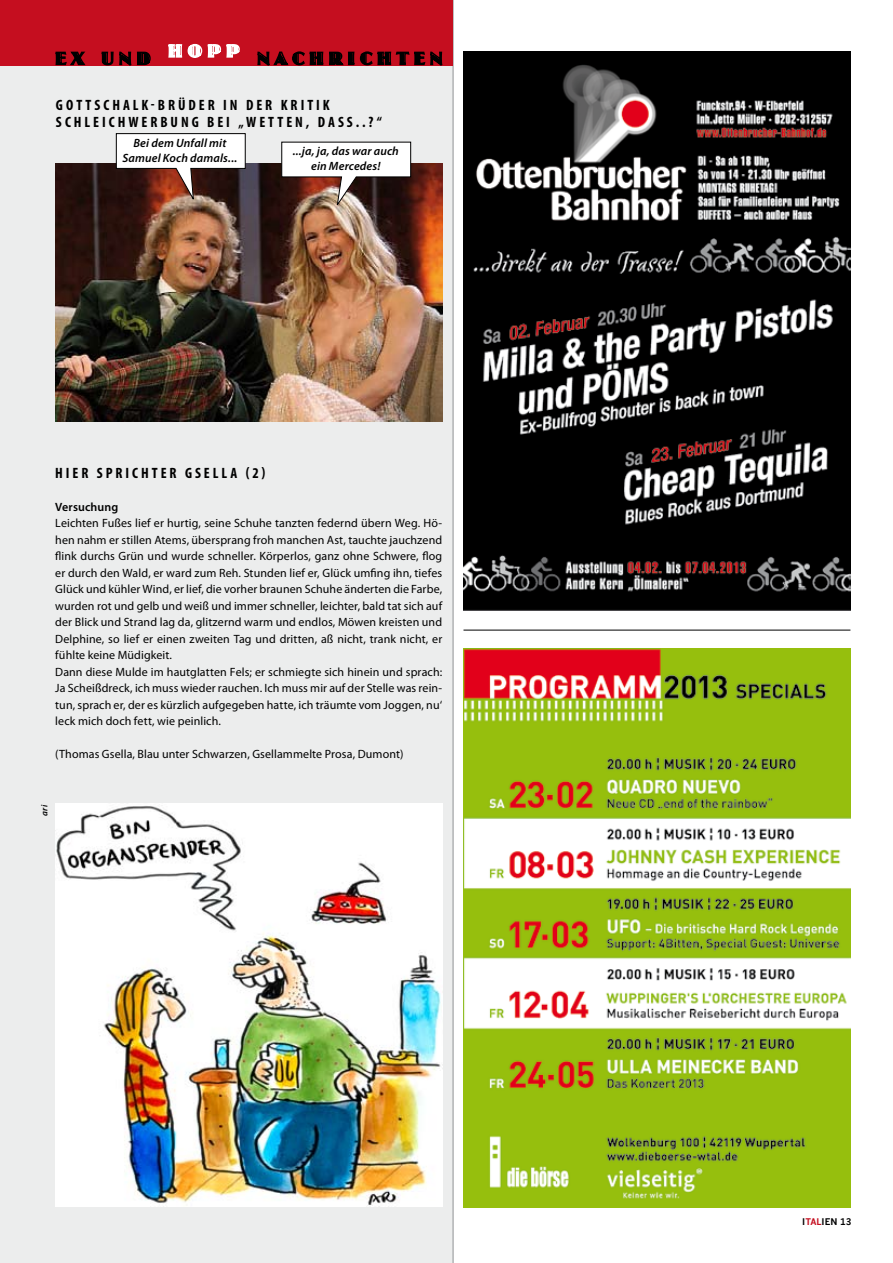
<style>
.page{position:relative;width:893px;height:1263px;background:#fff}
.page>*{position:absolute;margin:0;border:0;box-sizing:border-box;transform-origin:0 0}
.t1{font:700 condensed 15px/16.5px "Myriad Pro";letter-spacing:.2em;color:#000}
.t2{font:12px/16.5px "Myriad Pro";letter-spacing:.01em;color:#000}
.t3{font:italic 600 12px/15px "Myriad Pro";letter-spacing:.01em;color:#000;text-align:center}
.t4{font:600 12px "Myriad Pro";letter-spacing:.01em;color:#000}
.t5{font:700 9px "News Gothic";color:#000}
.t6{font:italic 600 9px "Myriad Pro";color:#000}
.s1{color:#c50e1f}
</style>
<div class="page">
<div style="left:0;top:64px;width:452px;height:1199px;background:#eceded"></div>
<hr style="left:452px;top:0;width:2px;height:1263px;background:#b1b3b4">
<div style="left:0;top:0;width:452px;height:66px;background:#c50e1f"></div>
<svg style="left:257px;top:51px;width:186px;height:15px"></svg>
<svg style="left:168px;top:43px;width:72px;height:15px"></svg>
<svg style="left:55px;top:51px;width:96px;height:15px"></svg>
<img style="left:463px;top:51px;width:387px;height:559px">
<img style="left:463px;top:649px;width:387px;height:559px">
<img style="left:55px;top:804px;width:387px;height:403px">
<hr style="left:463px;top:630px;width:387px;height:1px;background:#000">
<img style="left:55px;top:163px;width:387px;height:258px">
<svg style="left:116px;top:133px;width:130px;height:70px"></svg>
<svg style="left:281px;top:141px;width:130px;height:67px"></svg>
<p class="t1" style="left:56px;top:97px;width:327px">GOTTSCHALK-BRÜDER IN DER KRITIK<br>SCHLEICHWERBUNG BEI „WETTEN, DASS..?“</p>
<p class="t3" style="left:123px;top:135px;width:116px">Bei dem Unfall mit<br>Samuel Koch damals...</p>
<p class="t3" style="left:293px;top:143px;width:108px">...ja, ja, das war auch ein Mercedes!</p>
<p class="t1" style="left:55px;top:464px;width:212px">H IER SPRICHTER GSELLA (2)</p>
<p class="t4" style="left:55px;top:499px;width:65px">Versuchung</p>
<p class="t2" style="left:55px;top:515px;width:388px">Leichten Fußes lief er hurtig, seine Schuhe tanzten federnd übern Weg. Hö&shy;hen nahm er stillen Atems, übersprang froh manchen Ast, tauchte jauchzend flink durchs Grün und wurde schneller. Körperlos, ganz ohne Schwere, flog er durch den Wald, er ward zum Reh. Stunden lief er, Glück umfing ihn, tiefes Glück und kühler Wind, er lief, die vorher braunen Schuhe änderten die Farbe, wurden rot und gelb und weiß und immer schneller, leichter, bald tat sich auf der Blick und Strand lag da, glitzernd warm und endlos, Möwen kreisten und Delphine, so lief er einen zweiten Tag und dritten, aß nicht, trank nicht, er fühlte keine Müdigkeit.<br>Dann diese Mulde im hautglatten Fels; er schmiegte sich hinein und sprach:<br>Ja Scheißdreck, ich muss wieder rauchen. Ich muss mir auf der Stelle was rein&shy;tun, sprach er, der es kürzlich aufgegeben hatte, ich träumte vom Joggen, nu‘ leck mich doch fett, wie peinlich.</p>
<p class="t2" style="left:55px;top:746px;width:350px">(Thomas Gsella, Blau unter Schwarzen, Gsellammelte Prosa, Dumont)</p>
<p class="t6" style="left:39px;top:816px;width:13px;rotate:-90deg">ari</p>
<p class="t5" style="left:802px;top:1216px;width:51px">I<span class="s1">TAL</span>IEN 13</p>
</div>
